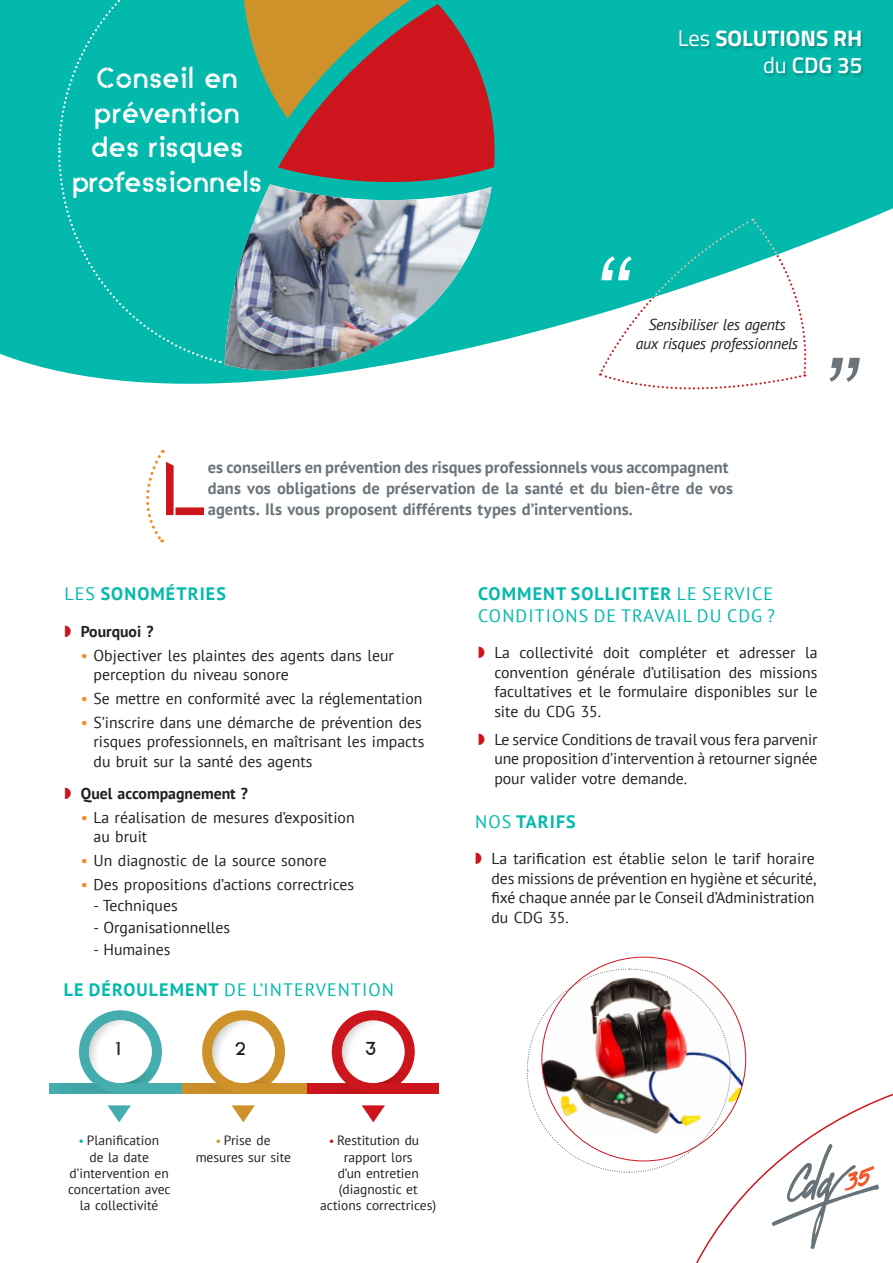
<style>
.page{position:relative;width:893px;height:1263px;background:#fff}
.page>*{position:absolute;margin:0;border:0;box-sizing:border-box;transform-origin:0 0}
.Texte{font:italic 105px "A Udimat";color:#fff}
.Texte-2{font:italic 105px "A Udimat";color:#6a747b}
.Introduction{font:78px "Anklada Novaz original";color:#cd151d}
.t1{font:30px/34.5px "Anklada Novaz original";color:#fff;text-align:center}
.t2{font:700 22.5px/27px "Titillium";color:#fff;text-align:right}
.Titre{font:19.2px "Anklada Novaz original";color:#231f20}
.Titre-2{font:18px/21.6px "PT Sans";letter-spacing:.06em;color:#03b9ac}
.Titre-3{font:700 18px "PT Sans";letter-spacing:.06em;color:#03b9ac}
.Introduction-2{font:700 16.5px/21px "PT Sans";color:#6a747b}
.Texte_retrait{font:15.75px/19.5px "PT Sans";color:#231f20}
.Texte-3{font:italic 15.75px/19.5px "PT Sans";letter-spacing:-.02em;color:#231f20;text-align:center}
.t3{font:700 15.75px "PT Sans";color:#231f20}
.Texte_avec_puce_sché{font:13.5px/16.2px "PT Sans";color:#231f20;text-align:center}
.s1{font-weight:400}
.s2{font-weight:600}
.s3{color:#f68b1f}
.s4{font-weight:700}
.s5{color:#03b9ac}
.s6{color:#cf922b}
.s7{color:#cd151d}
</style>
<div class="page">
<svg style="left:0;top:0;width:893px;height:453px;fill:#03b9ac"></svg>
<div style="left:679px;top:31px;width:185px;height:46px;background:#231f20;opacity:.25"></div>
<svg style="left:137px;top:450px;width:27px;height:93px"></svg>
<svg style="left:57px;top:0;width:438px;height:364px;background:#419282"></svg>
<img style="left:225px;top:184px;width:267px;height:187px">
<svg style="left:599px;top:218px;width:209px;height:173px"></svg>
<div style="left:50px;top:1083px;width:132px;height:10px;background:#45adad"></div>
<div style="left:182px;top:1083px;width:126px;height:10px;background:#cf922b"></div>
<div style="left:308px;top:1083px;width:131px;height:10px;background:#cd151d"></div>
<svg style="left:107px;top:1105px;width:24px;height:17px"></svg>
<svg style="left:232px;top:1105px;width:23px;height:17px"></svg>
<svg style="left:362px;top:1105px;width:23px;height:17px"></svg>
<svg style="left:79px;top:1010px;width:83px;height:83px"></svg>
<svg style="left:318px;top:1010px;width:97px;height:84px"></svg>
<svg style="left:188px;top:1010px;width:97px;height:84px"></svg>
<svg style="left:526px;top:968px;width:367px;height:295px"></svg>
<p class="t1" style="left:72px;top:59px;width:191px">Conseil en prévention des risques professionnels</p>
<p class="t2" style="left:678px;top:24px;width:186px"><span class="s1">Les</span> SOLUTIONS RH <span class="s1">du</span> <span class="s2">CDG 35</span></p>
<p class="Texte" style="left:593px;top:233px;width:37px">“</p>
<p class="Texte-3" style="left:636px;top:314px;width:164px">Sensibiliser les agents aux risques professionnels</p>
<p class="Texte-2" style="left:821px;top:334px;width:37px">”</p>
<p class="Introduction" style="left:162px;top:435px;width:47px">L</p>
<p class="Introduction-2" style="left:208px;top:456px;width:527px">es conseillers en prévention des risques professionnels vous accompagnent dans vos obligations de préservation de la santé et du bien-être de vos agents. Ils vous proposent différents types d’interventions.</p>
<p class="Titre-3" style="left:64px;top:582px;width:163px"><span class="s1">LES</span> SONOMÉTRIES</p>
<p class="t3" style="left:81px;top:621px;width:74px">Pourquoi ?</p>
<p class="Texte_retrait" style="left:94px;top:645px;width:302px;text-indent:-13px"><span class="s3">•</span> Objectiver les plaintes des agents dans leur perception du niveau sonore</p>
<p class="Texte_retrait" style="left:81px;top:688px;width:343px"><span class="s3">•</span> Se mettre en conformité avec la réglementation</p>
<p class="Texte_retrait" style="left:94px;top:712px;width:332px;text-indent:-13px"><span class="s3">•</span> S’inscrire dans une démarche de prévention des risques professionnels, en maîtrisant les impacts du bruit sur la santé des agents</p>
<p class="t3" style="left:81px;top:783px;width:169px">Quel accompagnement ?</p>
<p class="Texte_retrait" style="left:94px;top:807px;width:263px;text-indent:-13px"><span class="s3">•</span> La réalisation de mesures d’exposition au bruit</p>
<p class="Texte_retrait" style="left:81px;top:850px;width:247px"><span class="s3">•</span> Un diagnostic de la source sonore</p>
<p class="Texte_retrait" style="left:81px;top:874px;width:275px"><span class="s3">•</span> Des propositions d’actions correctrices</p>
<p class="Texte_retrait" style="left:94px;top:896px;width:86px">- Techniques</p>
<p class="Texte_retrait" style="left:94px;top:917px;width:138px">- Organisationnelles</p>
<p class="Texte_retrait" style="left:94px;top:939px;width:79px">- Humaines</p>
<p class="Titre-2" style="left:64px;top:978px;width:332px"><span class="s4">LE DÉROULEMENT</span> DE L’INTERVENTION</p>
<p class="Titre" style="left:112px;top:1035px;width:13px">1</p>
<p class="Titre" style="left:235px;top:1035px;width:13px">2</p>
<p class="Titre" style="left:365px;top:1035px;width:13px">3</p>
<p class="Texte_avec_puce_sché" style="left:68px;top:1132px;width:104px"><span class="s5">•</span> Planification<br>de la date d’intervention en concertation avec la collectivité</p>
<p class="Texte_avec_puce_sché" style="left:196px;top:1132px;width:97px"><span class="s6">•</span> Prise de mesures sur site</p>
<p class="Texte_avec_puce_sché" style="left:320px;top:1132px;width:117px"><span class="s7">•</span> Restitution du rapport lors<br>d’un entretien (diagnostic et actions correctrices)</p>
<p class="Titre-2" style="left:478px;top:583px;width:298px"><span class="s4">COMMENT SOLLICITER</span> LE SERVICE<br>CONDITIONS DE TRAVAIL DU CDG ?</p>
<p class="Texte_retrait" style="left:494px;top:643px;width:325px;text-align:justify">La collectivité doit compléter et adresser la convention générale d’utilisation des missions facultatives et le formulaire disponibles sur le site du CDG 35.</p>
<p class="Texte_retrait" style="left:494px;top:729px;width:325px;text-align:justify">Le service Conditions de travail vous fera parvenir une proposition d’intervention à retourner signée pour valider votre demande.</p>
<p class="Titre-3" style="left:475px;top:809px;width:102px"><span class="s1">NOS</span> TARIFS</p>
<p class="Texte_retrait" style="left:491px;top:849px;width:326px;text-align:justify">La tarification est établie selon le tarif horaire des missions de prévention en hygiène et sécurité, fixé chaque année par le Conseil d’Administration du CDG 35.</p>
</div>
